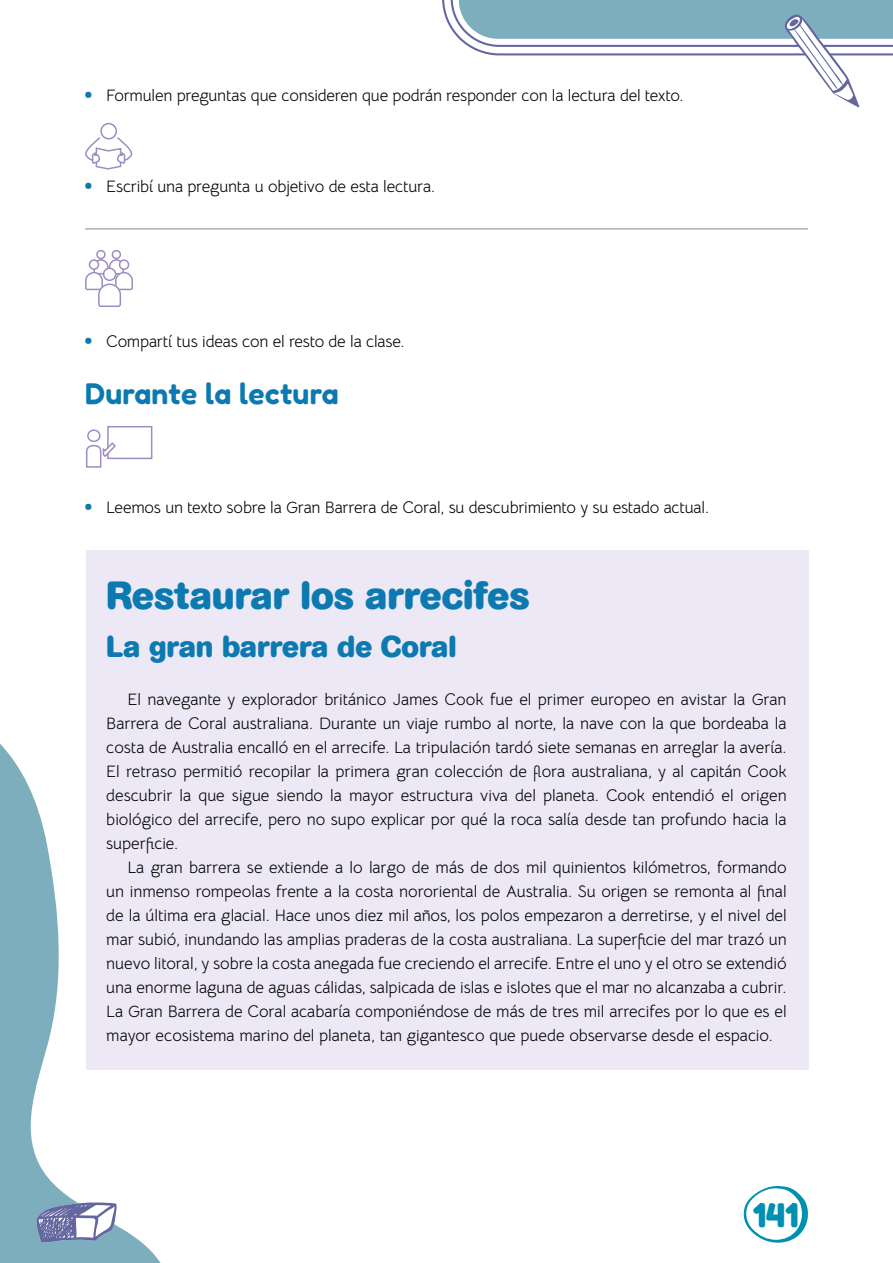
<style>
.page{position:relative;width:893px;height:1263px;background:#fff}
.page>*{position:absolute;margin:0;border:0;box-sizing:border-box;transform-origin:0 0}
.t1{font:700 39px "AG Book Rounded BQ";color:#0c7ab0}
.t2{font:700 34.5px "Fredoka";color:#0090b0}
.t3{font:700 30px "AG Book Rounded BQ";color:#0c7ab0}
.t4{font:600 30px "Fredoka";letter-spacing:.01em;color:#0c7ab0}
.t5{font:16.5px/24px "Bellota Text";letter-spacing:-.01em;color:#000;text-align:justify}
.s1{font-family:"Fredoka";font-weight:700;font-size:21px;color:#0c7ab0}
</style>
<div class="page">
<svg style="left:0;top:744px;width:172px;height:519px"></svg>
<svg style="left:36px;top:1202px;width:81px;height:41px"></svg>
<svg style="left:442px;top:0;width:451px;height:107px"></svg>
<svg style="left:743px;top:1186px;width:65px;height:57px"></svg>
<div style="left:86px;top:550px;width:723px;height:519px;background:#ece8f5"></div>
<hr style="left:85px;top:229px;width:723px;height:1px;background:#878786">
<svg style="left:85px;top:122px;width:68px;height:346px"></svg>
<p class="t5" style="left:85px;top:82px;width:600px"><span class="s1">•</span> Formulen preguntas que consideren que podrán responder con la lectura del texto.</p>
<p class="t5" style="left:85px;top:173px;width:352px"><span class="s1">•</span> Escribí una pregunta u objetivo de esta lectura.</p>
<p class="t5" style="left:85px;top:328px;width:321px"><span class="s1">•</span> Compartí tus ideas con el resto de la clase.</p>
<h3 class="t4" style="left:85px;top:376px;width:255px">Durante la lectura</h3>
<p class="t5" style="left:85px;top:494px;width:625px"><span class="s1">•</span> Leemos un texto sobre la Gran Barrera de Coral, su descubrimiento y su estado actual.</p>
<h1 class="t1" style="left:106px;top:573px;width:425px">Restaurar los arrecifes</h1>
<h3 class="t3" style="left:106px;top:629px;width:352px">La gran barrera de Coral</h3>
<p class="t5" style="left:106px;top:686px;width:682px;text-indent:21px">El navegante y explorador británico James Cook fue el primer europeo en avistar la Gran Barrera de Coral australiana. Durante un viaje rumbo al norte, la nave con la que bordeaba la costa de Australia encalló en el arrecife. La tripulación tardó siete semanas en arreglar la avería.<br>El retraso permitió recopilar la primera gran colección de flora australiana, y al capitán Cook descubrir la que sigue siendo la mayor estructura viva del planeta. Cook entendió el origen biológico del arrecife, pero no supo explicar por qué la roca salía desde tan profundo hacia la superficie.</p>
<p class="t5" style="left:106px;top:854px;width:682px;text-indent:21px">La gran barrera se extiende a lo largo de más de dos mil quinientos kilómetros, formando un inmenso rompeolas frente a la costa nororiental de Australia. Su origen se remonta al final de la última era glacial. Hace unos diez mil años, los polos empezaron a derretirse, y el nivel del mar subió, inundando las amplias praderas de la costa australiana. La superficie del mar trazó un nuevo litoral, y sobre la costa anegada fue creciendo el arrecife. Entre el uno y el otro se extendió una enorme laguna de aguas cálidas, salpicada de islas e islotes que el mar no alcanzaba a cubrir.<br>La Gran Barrera de Coral acabaría componiéndose de más de tres mil arrecifes por lo que es el mayor ecosistema marino del planeta, tan gigantesco que puede observarse desde el espacio.</p>
<h2 class="t2" style="left:753px;top:1194px;width:47px">141</h2>
</div>
